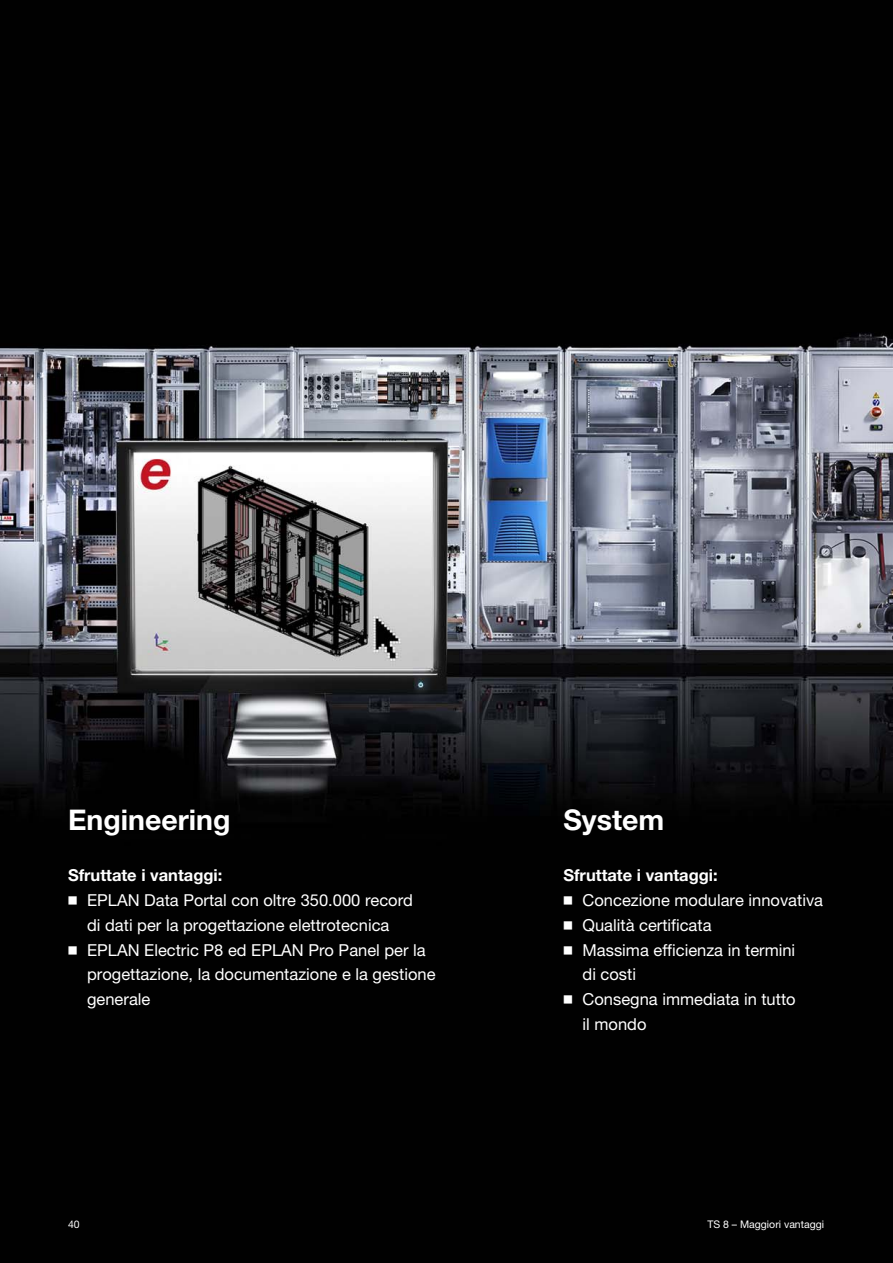
<style>
.page{position:relative;width:893px;height:1263px;background:#fff}
.page>*{position:absolute;margin:0;border:0;box-sizing:border-box;transform-origin:0 0}
.t1{font:700 28.5px "Neue Helvetica For Rittal";color:#fff}
.t2{font:16.5px "Neue Helvetica For Rittal";color:#fff}
.t3{font:700 16.5px "Neue Helvetica For Rittal";color:#fff}
.t4{font:10.5px "Neue Helvetica For Rittal";color:#fff}
.s1{font-weight:300}
</style>
<div class="page">
<img style="left:0;top:0;width:893px;height:1263px">
<h1 class="t1" style="left:68px;top:809px;width:164px">Engineering</h1>
<p class="t3" style="left:68px;top:870px;width:156px">Sfruttate i vantaggi:</p>
<p class="t2" style="left:68px;top:894px;width:346px"><span class="s1">◾</span> EPLAN Data Portal con oltre 350.000 record</p>
<p class="t2" style="left:87px;top:919px;width:304px">di dati per la progettazione elettrotecnica</p>
<p class="t2" style="left:68px;top:944px;width:359px"><span class="s1">◾</span> EPLAN Electric P8 ed EPLAN Pro Panel per la</p>
<p class="t2" style="left:87px;top:969px;width:350px">progettazione, la documentazione e la gestione</p>
<p class="t2" style="left:87px;top:993px;width:65px">generale</p>
<h1 class="t1" style="left:563px;top:809px;width:102px">System</h1>
<p class="t3" style="left:563px;top:870px;width:156px">Sfruttate i vantaggi:</p>
<p class="t2" style="left:563px;top:894px;width:261px"><span class="s1">◾</span> Concezione modulare innovativa</p>
<p class="t2" style="left:563px;top:919px;width:150px"><span class="s1">◾</span> Qualità certificata</p>
<p class="t2" style="left:563px;top:944px;width:233px"><span class="s1">◾</span> Massima efficienza in termini</p>
<p class="t2" style="left:582px;top:969px;width:55px">di costi</p>
<p class="t2" style="left:563px;top:993px;width:234px"><span class="s1">◾</span> Consegna immediata in tutto</p>
<p class="t2" style="left:582px;top:1018px;width:65px">il mondo</p>
<p class="t4" style="left:68px;top:1221px;width:13px">40</p>
<p class="t4" style="left:707px;top:1221px;width:118px">TS 8 – Maggiori vantaggi</p>
</div>
